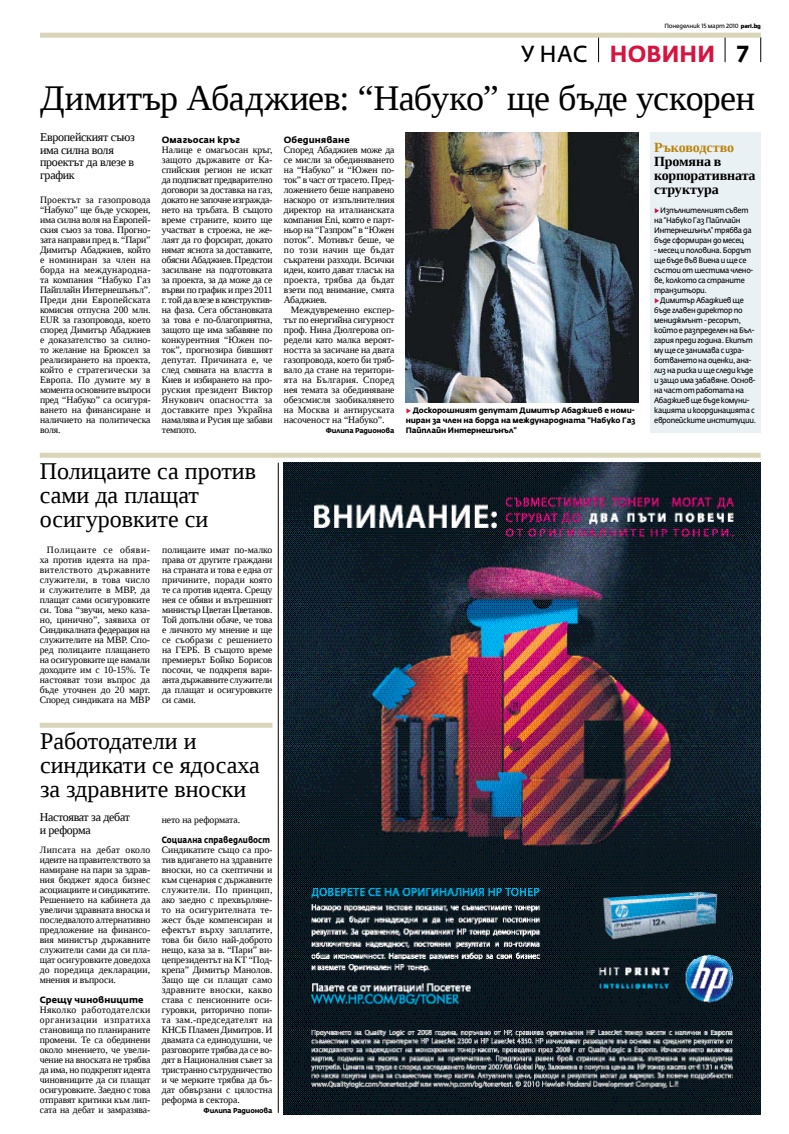
<style>
.page{position:relative;width:789px;height:1134px;background:#fff}
.page>*{position:absolute;margin:0;border:0;box-sizing:border-box;transform-origin:0 0}
.t1{font:36px "Liberation Serif";letter-spacing:-.015em;color:#000}
.t2{font:24px/24px "Liberation Serif";color:#000}
.t3{font:700 23px "Fedra Sans Alt Pro";color:#d71440;scale:.96 1}
.t4{font:700 14px/14px "Liberation Serif";letter-spacing:-.015em;color:#000}
.t5{font:12px/12.5px "Liberation Serif";letter-spacing:-.025em;color:#000}
.t6{font:9.7px/10px "Liberation Serif";letter-spacing:-.01em;color:#000;text-align:justify}
.t7{font:9.7px "Liberation Serif";letter-spacing:.01em;color:#000}
.t8{font:9.7px "Liberation Serif";letter-spacing:.015em;color:#000}
.t9{font:9.7px "Liberation Serif";letter-spacing:.03em;color:#000}
.t10{font:700 9px "Fedra Sans Alt Pro";letter-spacing:.01em;color:#000}
.t11{font:700 9px "Fedra Sans Alt Pro";letter-spacing:.01em;color:#000;scale:.85 1}
.t12{font:7.8px/10px "Fedra Sans Alt Pro";letter-spacing:-.04em;color:#000;scale:.94 1}
.t13{font:700 7.8px/10px "Fedra Sans Alt Pro";letter-spacing:-.02em;color:#000}
.t14{font:700 7px "Fedra Sans Alt Pro";letter-spacing:-.025em;color:#000}
.t15{font:6px "Fedra Sans Alt Pro";letter-spacing:-.02em;color:#000}
.s1{font-family:"District";font-weight:500}
.s2{font-weight:400;color:#000}
.s3{color:#000}
.s4{color:#ba830d}
.s5{color:#c51941}
.s6{color:#d71440}
</style>
<div class="page">
<svg style="left:598px;top:38px;width:1px;height:24px"></svg>
<svg style="left:724px;top:38px;width:1px;height:24px"></svg>
<svg style="left:760px;top:37px;width:1px;height:25px"></svg>
<div style="left:40px;top:33px;width:720px;height:5px;background:#d8d5b9"></div>
<div style="left:40px;top:453px;width:720px;height:5px;background:#d8d5b9"></div>
<div style="left:649px;top:133px;width:111px;height:300px;background:#eaf1f5"></div>
<hr style="left:278px;top:463px;width:1px;height:650px;background:#000">
<img style="left:283px;top:463px;width:477px;height:652px">
<img style="left:405px;top:133px;width:233px;height:270px">
<div style="left:40px;top:723px;width:232px;height:5px;background:#d8d5b9"></div>
<p class="t15" style="left:664px;top:22px;width:98px">Понеделник 15 март 2010 <span class="s1">pari.bg</span></p>
<p class="t3" style="left:520px;top:40px;width:239px"><span class="s2">У нас</span> Новин и <span class="s3">7</span></p>
<p class="t1" style="left:40px;top:75px;width:716px">Димитър Абаджиев: “Набуко” ще бъде ускорен</p>
<p class="t5" style="left:40px;top:131px;width:96px">Европейският съюз има силна воля проектът да влезе в график</p>
<p class="t6" style="left:40px;top:194px;width:112px">Проектът за газопровода “Набуко” ще бъде ускорен, има силна воля на Европей&shy;ския съюз за това. Прогно&shy;зата направи пред в. “Пари” Димитър Абаджиев, който е номиниран за член на борда на международна&shy;та компания “Набуко Газ Пайплайн Интернешънъл”.<br>Преди дни Европейската комисия отпусна 200 млн.<br>EUR за газопровода, което според Димитър Абаджиев е доказателство за силно&shy;то желание на Брюксел за реализирането на проекта, който е стратегически за Европа. По думите му в момента основните въпроси пред “Набуко” са осигуря&shy;ването на финансиране и наличието на политическа воля.</p>
<p class="t10" style="left:284px;top:134px;width:67px">Обединяване</p>
<p class="t6" style="left:284px;top:144px;width:112px">Според Абаджиев може да</p>
<p class="t6" style="left:284px;top:154px;width:112px">се мисли за обединяването</p>
<p class="t6" style="left:284px;top:164px;width:112px">на “Набуко” и “Южен по-</p>
<p class="t6" style="left:284px;top:174px;width:112px">ток” в част от трасето. Пред-</p>
<p class="t6" style="left:284px;top:184px;width:112px">ложението беше направено</p>
<p class="t6" style="left:284px;top:194px;width:112px">наскоро от изпълнителния</p>
<p class="t6" style="left:284px;top:204px;width:112px">директор на италианската</p>
<p class="t6" style="left:284px;top:214px;width:112px">компания Eni, която е парт-</p>
<p class="t6" style="left:284px;top:224px;width:112px">ньор на “Газпром” в “Южен</p>
<p class="t6" style="left:284px;top:234px;width:112px">поток”. Мотивът беше, че</p>
<p class="t9" style="left:284px;top:243px;width:112px">по този начин ще бъдат</p>
<p class="t6" style="left:284px;top:254px;width:112px">съкратени разходи. Всички</p>
<p class="t6" style="left:284px;top:264px;width:112px">идеи, които дават тласък на</p>
<p class="t7" style="left:284px;top:273px;width:112px">проекта, трябва да бъдат</p>
<p class="t6" style="left:284px;top:284px;width:112px">взети под внимание, смята</p>
<p class="t6" style="left:284px;top:294px;width:45px">Абаджиев.</p>
<p class="t6" style="left:291px;top:304px;width:105px">Междувременно експер-</p>
<p class="t6" style="left:284px;top:314px;width:112px">тът по енергийна сигурност</p>
<p class="t6" style="left:284px;top:324px;width:112px">проф. Нина Дюлгерова оп-</p>
<p class="t6" style="left:284px;top:334px;width:112px">редели като малка вероят-</p>
<p class="t6" style="left:284px;top:344px;width:112px">ността за засичане на двата</p>
<p class="t6" style="left:284px;top:354px;width:112px">газопровода, което би тряб-</p>
<p class="t6" style="left:284px;top:364px;width:112px">вало да стане на територи-</p>
<p class="t8" style="left:284px;top:373px;width:112px">ята на България. Според</p>
<p class="t6" style="left:284px;top:384px;width:112px">нея темата за обединяване</p>
<p class="t6" style="left:284px;top:394px;width:112px">обезсмисля заобикалянето</p>
<p class="t6" style="left:284px;top:404px;width:112px">на Москва и антируската</p>
<p class="t6" style="left:284px;top:414px;width:102px">насоченост на “Набуко”.</p>
<p class="t14" style="left:325px;top:426px;width:70px">Филипа Радионова</p>
<p class="t10" style="left:162px;top:134px;width:80px">Омагьосан кръг</p>
<p class="t6" style="left:162px;top:144px;width:112px">Налице е омагьосан кръг, защото държавите от Ка&shy;спийския регион не искат да подписват предварително договори за доставка на газ, докато не започне изгражда&shy;нето на тръбата. В същото време страните, които ще участват в строежа, не же&shy;лаят да го форсират, докато нямат яснота за доставките, обясни Абаджиев. Предстои засилване на подготовката за проекта, за да може да се върви по график и през 2011 г. той да влезе в конструктив&shy;на фаза. Сега обстановката за това е по-благоприятна, защото ще има забавяне по конкурентния “Южен по&shy;ток”, прогнозира бившият депутат. Причината е, че след смяната на властта в Киев и избирането на про&shy;руския президент Виктор Янукович опасността за доставките през Украйна намалява и Русия ще забави темпото.</p>
<p class="t4" style="left:653px;top:140px;width:103px"><span class="s4">Ръководство<br></span>Промяна в корпоративната структура</p>
<p class="t12" style="left:653px;top:205px;width:105px"><span class="s5">▶</span>Изпълнителният съвет на “Набуко Газ Пайплайн<br>Интернешънъл” трябва да бъде сформиран до месец</p>
<p class="t12" style="left:653px;top:245px;width:110px">- месец и половина. Бордът ще бъде във Виена и ще се състои от шестима члено&shy;ве, колкото са страните транзитьори.<br><span class="s5">▶</span>Димитър Абаджиев ще бъде главен директор по мениджмънт - ресорът, който е разпределен на Бъл&shy;гария преди година. Екипът му ще се занимава с изра&shy;ботването на оценки, ана&shy;лиз на риска и ще следи къде и защо има забавяне. Основ&shy;на част от работата на<br>Абаджиев ще бъде комуни&shy;кацията и координацията с европейските институции.</p>
<p class="t13" style="left:405px;top:405px;width:231px"><span class="s6">▶</span> Доскорошният депутат Димитър Абаджиев е номи&shy;ниран за член на борда на международната “Набуко Газ<br>Пайплайн И нтернешънъл”</p>
<p class="t2" style="left:40px;top:459px;width:218px">Полицаите са против сами да плащат осигуровките си</p>
<p class="t6" style="left:40px;top:544px;width:112px;text-indent:7px">Полицаите се обяви&shy;ха против идеята на пра&shy;вителството държавните служители, в това число и служителите в МВР, да плащат сами осигуровките си. Това “звучи, меко каза&shy;но, цинично”, заявиха от Синдикалната федерация на служителите на МВР. Спо&shy;ред полицаите плащането на осигуровките ще намали доходите им с 10-15%. Те настояват този въпрос да бъде уточнен до 20 март.<br>Според синдиката на МВР</p>
<p class="t6" style="left:162px;top:544px;width:112px">полицаите имат по-малко права от другите граждани на страната и това е една от причините, поради която те са против идеята. Срещу нея се обяви и вътрешният министър Цветан Цветанов.<br>Той допълни обаче, че това е личното му мнение и ще се съобрази с решението на ГЕРБ. В същото време премиерът Бойко Борисов посочи, че подкрепя вари&shy;анта държавните служители да плащат и осигуровките си сами.</p>
<p class="t2" style="left:40px;top:729px;width:221px">Работодатели и синдикати се ядосаха за здравните вноски</p>
<p class="t5" style="left:40px;top:811px;width:92px">Настояват за дебат и реформа</p>
<p class="t6" style="left:40px;top:844px;width:112px">Липсата на дебат около идеите на правителството за намиране на пари за здрав&shy;ния бюджет ядоса бизнес асоциациите и синдикатите.<br>Решението на кабинета да увеличи здравната вноска и последвалото алтернативно предложение на финансо&shy;вия министър държавните служители сами да си пла&shy;щат осигуровките доведоха до поредица декларации, мнения и въпроси.</p>
<p class="t10" style="left:40px;top:994px;width:105px">Срещу чиновниците</p>
<p class="t6" style="left:40px;top:1004px;width:112px">Няколко работодателски организации изпратиха становища по планираните промени. Те са обединени около мнението, че увели&shy;чение на вноската не трябва да има, но подкрепят идеята чиновниците да си плащат осигуровките. Заедно с това отправят критики към лип&shy;сата на дебат и замразява-</p>
<p class="t6" style="left:162px;top:814px;width:80px">нето на реформата.</p>
<p class="t11" style="left:162px;top:834px;width:129px">Социална справедливост</p>
<p class="t6" style="left:162px;top:844px;width:112px">Синдикатите също са про&shy;тив вдигането на здравните вноски, но са скептични и към сценария с държавните служители. По принцип, ако заедно с прехвърляне&shy;то на осигурителната те&shy;жест бъде компенсиран и ефектът върху заплатите, това би било най-доброто нещо, каза за в. “Пари” ви&shy;цепрезидентът на КТ “Под&shy;крепа” Димитър Манолов.<br>Защо ще си плащат само здравните вноски, какво става с пенсионните оси&shy;гуровки, риторично попи&shy;та зам.-председателят на КНСБ Пламен Димитров. И двамата са единодушни, че разговорите трябва да се во&shy;дят в Националния съвет за тристранно сътрудничество и че мерките трябва да бъ&shy;дат обвързани с цялостна реформа в сектора.</p>
<p class="t14" style="left:203px;top:1106px;width:70px">Филипа Радионова</p>
</div>
